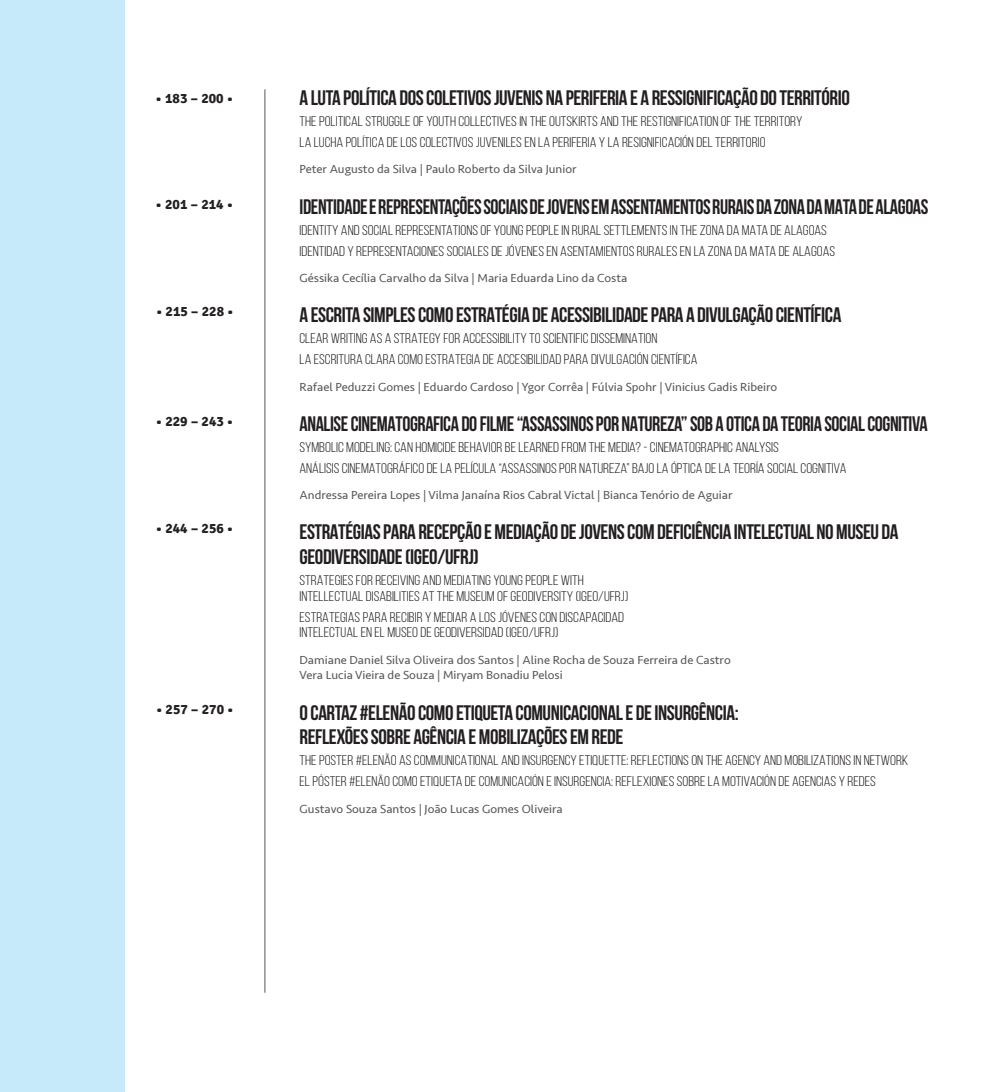
<style>
.page{position:relative;width:993px;height:1092px;background:#fff}
.page>*{position:absolute;margin:0;border:0;box-sizing:border-box;transform-origin:0 0}
.t1{font:700 21px/24.5px "Bebas Neue";letter-spacing:-.02em;color:#231f20}
.t2{font:14px/21px "Bebas Neue";color:#231f20;scale:1.1 1}
.t3{font:700 14px "Signika";color:#231f20}
.t4{font:12.25px/15.8px "Seravek";color:#57585a}
</style>
<div class="page">
<div style="left:0;top:0;width:124px;height:1091px;background:#c6eafa"></div>
<hr style="left:264px;top:89px;width:1px;height:903px;background:#57585a">
<p class="t3" style="left:155px;top:89px;width:79px">• 183 – 200 •</p>
<p class="t3" style="left:155px;top:196px;width:79px">• 201 – 214 •</p>
<p class="t3" style="left:156px;top:303px;width:79px">• 215 – 228 •</p>
<p class="t3" style="left:156px;top:413px;width:79px">• 229 – 243 •</p>
<p class="t3" style="left:156px;top:520px;width:79px">• 244 – 256 •</p>
<p class="t3" style="left:156px;top:701px;width:79px">• 257 – 270 •</p>
<h1 class="t1" style="left:299px;top:85px;width:551px">A LUTA POLÍTICA DOS COLETIVOS JUVENIS NA PERIFERIA E A RESSIGNIFICAÇÃO DO TERRITÓRIO</h1>
<p class="t2" style="left:299px;top:111px;width:458px">THE POLITICAL STRUGGLE OF YOUTH COLLECTIVES IN THE OUTSKIRTS AND THE RESTIGNIFICATION OF THE TERRITORY<br>LA LUCHA POLÍTICA DE LOS COLECTIVOS JUVENILES EN LA PERIFERIA Y LA RESIGNIFICACIÓN DEL TERRITORIO</p>
<p class="t4" style="left:299px;top:161px;width:278px">Peter Augusto da Silva | Paulo Roberto da Silva Junior</p>
<h1 class="t1" style="left:299px;top:194px;width:630px">IDENTIDADE E REPRESENTAÇÕES SOCIAIS DE JOVENS EM ASSENTAMENTOS RURAIS DA ZONA DA MATA DE ALAGOAS</h1>
<p class="t2" style="left:299px;top:219px;width:488px">IDENTITY AND SOCIAL REPRESENTATIONS OF YOUNG PEOPLE IN RURAL SETTLEMENTS IN THE ZONA DA MATA DE ALAGOAS<br>IDENTIDAD Y REPRESENTACIONES SOCIALES DE JÓVENES EN ASENTAMIENTOS RURALES EN LA ZONA DA MATA DE ALAGOAS</p>
<p class="t4" style="left:299px;top:270px;width:329px">Géssika Cecília Carvalho da Silva | Maria Eduarda Lino da Costa</p>
<h1 class="t1" style="left:299px;top:302px;width:543px">A ESCRITA SIMPLES COMO ESTRATÉGIA DE ACESSIBILIDADE PARA A DIVULGAÇÃO CIENTÍFICA</h1>
<p class="t2" style="left:299px;top:328px;width:363px">CLEAR WRITING AS A STRATEGY FOR ACCESSIBILITY TO SCIENTIFIC DISSEMINATION<br>LA ESCRITURA CLARA COMO ESTRATEGIA DE ACCESIBILIDAD PARA DIVULGACIÓN CIENTÍFICA</p>
<p class="t4" style="left:299px;top:378px;width:479px">Rafael Peduzzi Gomes | Eduardo Cardoso | Ygor Corrêa | Fúlvia Spohr | Vinicius Gadis Ribeiro</p>
<h1 class="t1" style="left:299px;top:411px;width:629px">ANALISE CINEMATOGRAFICA DO FILME “ASSASSINOS POR NATUREZA” SOB A OTICA DA TEORIA SOCIAL COGNITIVA</h1>
<p class="t2" style="left:299px;top:436px;width:498px">SYMBOLIC MODELING: CAN HOMICIDE BEHAVIOR BE LEARNED FROM THE MEDIA? - CINEMATOGRAPHIC ANALYSIS<br>ANÁLISIS CINEMATOGRÁFICO DE LA PELÍCULA “ASSASSINOS POR NATUREZA” BAJO LA ÓPTICA DE LA TEORÍA SOCIAL COGNITIVA</p>
<p class="t4" style="left:299px;top:487px;width:434px">Andressa Pereira Lopes | Vilma Janaína Rios Cabral Victal | Bianca Tenório de Aguiar</p>
<h1 class="t1" style="left:299px;top:519px;width:600px">ESTRATÉGIAS PARA RECEPÇÃO E MEDIAÇÃO DE JOVENS COM DEFICIÊNCIA INTELECTUAL NO MUSEU DA<br>GEODIVERSIDADE (IGEO/UFRJ)</h1>
<p class="t2" style="left:299px;top:572px;width:300px;line-height:15.8px">STRATEGIES FOR RECEIVING AND MEDIATING YOUNG PEOPLE WITH<br>INTELLECTUAL DISABILITIES AT THE MUSEUM OF GEODIVERSITY (IGEO/UFRJ)</p>
<p class="t2" style="left:299px;top:609px;width:296px;line-height:15.8px">ESTRATEGIAS PARA RECIBIR Y MEDIAR A LOS JÓVENES CON DISCAPACIDAD<br>INTELECTUAL EN EL MUSEO DE GEODIVERSIDAD (IGEO/UFRJ)</p>
<p class="t4" style="left:299px;top:651px;width:432px">Damiane Daniel Silva Oliveira dos Santos | Aline Rocha de Souza Ferreira de Castro<br>Vera Lucia Vieira de Souza | Miryam Bonadiu Pelosi</p>
<h1 class="t1" style="left:299px;top:700px;width:440px">O CARTAZ #ELENÃO COMO ETIQUETA COMUNICACIONAL E DE INSURGÊNCIA:<br>REFLEXÕES SOBRE AGÊNCIA E MOBILIZAÇÕES EM REDE</h1>
<p class="t2" style="left:299px;top:749px;width:554px">THE POSTER #ELENÃO AS COMMUNICATIONAL AND INSURGENCY ETIQUETTE: REFLECTIONS ON THE AGENCY AND MOBILIZATIONS IN NETWORK<br>EL PÓSTER #ELENÃO COMO ETIQUETA DE COMUNICACIÓN E INSURGENCIA: REFLEXIONES SOBRE LA MOTIVACIÓN DE AGENCIAS Y REDES</p>
<p class="t4" style="left:299px;top:800px;width:264px">Gustavo Souza Santos | João Lucas Gomes Oliveira</p>
</div>
